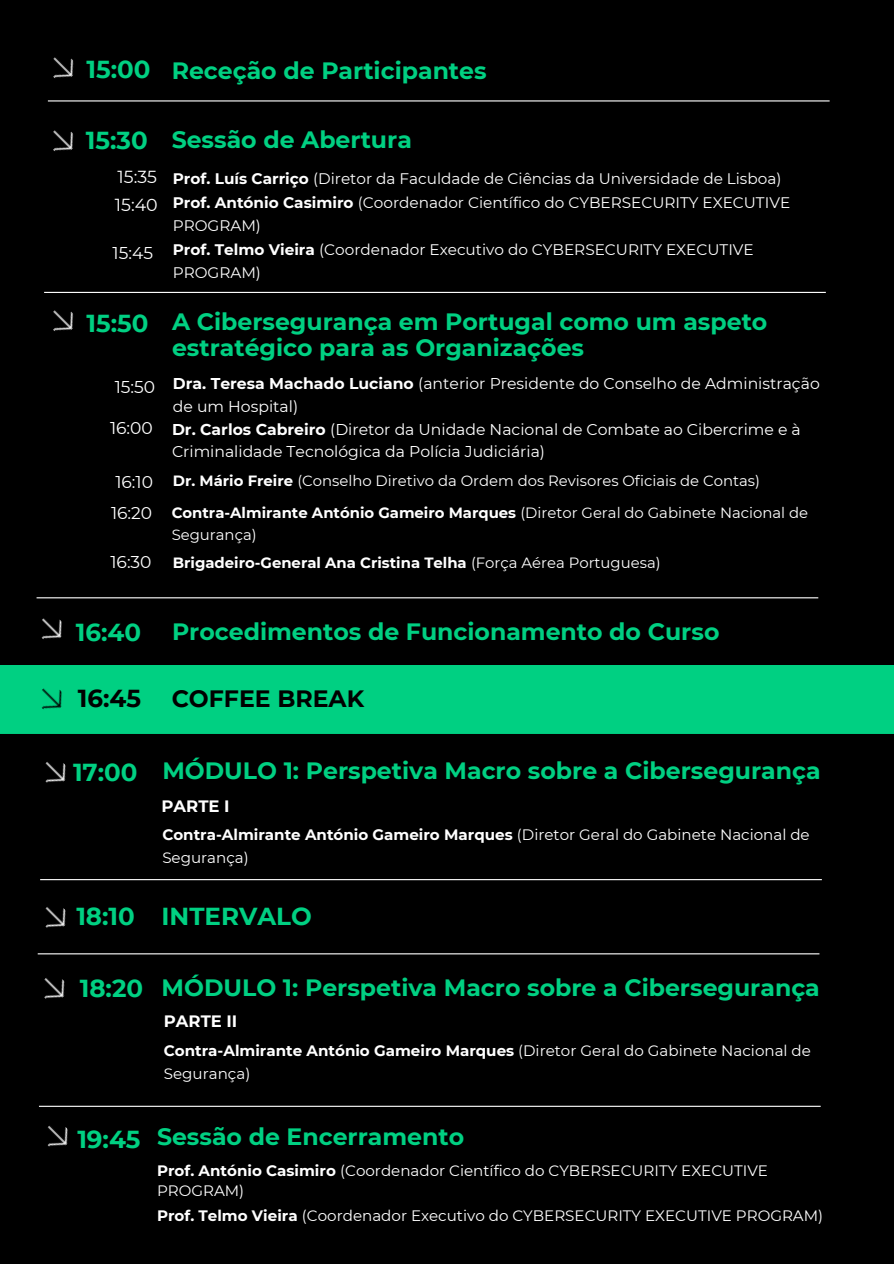
<style>
.page{position:relative;width:894px;height:1264px;background:#fff}
.page>*{position:absolute;margin:0;border:0;box-sizing:border-box;transform-origin:0 0}
.t1{font:700 24.6px "Montserrat";color:#00d082}
.t2{font:700 24.6px "Montserrat";color:#000}
.t3{font:700 23.55px/25.7px "Montserrat";color:#00d082}
.t4{font:700 23.55px "Montserrat";color:#000}
.t5{font:17.4px "Montserrat";color:#fff}
.t6{font:17.1px "Montserrat";color:#fff}
.t7{font:700 16.5px "Montserrat";color:#fff}
.t8{font:15.6px/22.8px "Montserrat";color:#fff}
.t9{font:15.3px/23.4px "Montserrat";color:#fff}
.t10{font:15.15px/22.8px "Montserrat";color:#fff}
.t11{font:14.85px/21.8px "Montserrat";color:#fff}
.t12{font:700 14.85px "Montserrat";color:#fff}
.s1{font-weight:700}
.s2{font-weight:400}
</style>
<div class="page">
<div style="left:0;top:0;width:893px;height:1263px;background:#000"></div>
<img style="left:53px;top:130px;width:21px;height:21px">
<img style="left:53px;top:310px;width:21px;height:21px">
<hr style="left:48px;top:100px;width:781px;height:1px;background:#fff">
<hr style="left:44px;top:292px;width:781px;height:1px;background:#fff">
<hr style="left:37px;top:597px;width:781px;height:1px;background:#fff">
<img style="left:41px;top:618px;width:21px;height:22px">
<div style="left:0;top:665px;width:893px;height:69px;background:#00d082"></div>
<img style="left:33px;top:681px;width:36px;height:36px">
<img style="left:45px;top:762px;width:21px;height:21px">
<img style="left:53px;top:57px;width:21px;height:21px">
<hr style="left:40px;top:879px;width:781px;height:1px;background:#fff">
<img style="left:45px;top:907px;width:21px;height:21px">
<img style="left:61px;top:954px;width:35px;height:1px">
<hr style="left:38px;top:953px;width:781px;height:1px;background:#fff">
<img style="left:44px;top:978px;width:21px;height:21px">
<hr style="left:39px;top:1105px;width:781px;height:1px;background:#fff">
<img style="left:47px;top:1125px;width:21px;height:22px">
<p class="t1" style="left:87px;top:54px;width:65px">15:00</p>
<p class="t3" style="left:172px;top:58px;width:316px">Receção de Participantes</p>
<h4 class="t1" style="left:86px;top:126px;width:63px">15:30</h4>
<h4 class="t3" style="left:172px;top:126px;width:242px">Sessão de Abertura</h4>
<p class="t5" style="left:117px;top:167px;width:41px">15:35</p>
<p class="t5" style="left:115px;top:194px;width:44px">15:40</p>
<p class="t6" style="left:113px;top:242px;width:42px">15:45</p>
<h4 class="t9" style="left:173px;top:167px;width:610px"><span class="s1">Prof. Luís Carriço</span> (Diretor da Faculdade de Ciências da Universidade de Lisboa)</h4>
<p class="t9" style="left:173px;top:190px;width:618px"><span class="s1">Prof. António Casimiro</span> (Coordenador Científico do CYBERSECURITY EXECUTIVE<br>PROGRAM)</p>
<p class="t9" style="left:173px;top:237px;width:582px"><span class="s1">Prof. Telmo Vieira</span> (Coordenador Executivo do CYBERSECURITY EXECUTIVE<br>PROGRAM)</p>
<p class="t1" style="left:87px;top:308px;width:63px">15:50</p>
<h2 class="t3" style="left:172px;top:309px;width:596px">A Cibersegurança em Portugal como um aspeto estratégico para as Organizações</h2>
<h2 class="t6" style="left:115px;top:376px;width:42px">15:50</h2>
<h4 class="t6" style="left:110px;top:418px;width:44px">16:00</h4>
<h2 class="t8" style="left:173px;top:372px;width:648px"><span class="s1">Dra. Teresa Machado Luciano</span> (anterior Presidente do Conselho de Administração de um Hospital)</h2>
<h2 class="t8" style="left:172px;top:417px;width:630px"><span class="s1">Dr. Carlos Cabreiro</span> (Diretor da Unidade Nacional de Combate ao Cibercrime e à<br>Criminalidade Tecnológica da Polícia Judiciária)</h2>
<p class="t6" style="left:115px;top:471px;width:39px">16:10</p>
<h4 class="t11" style="left:173px;top:470px;width:588px"><span class="s1">Dr. Mário Freire</span> (Conselho Diretivo da Ordem dos Revisores Oficiais de Contas)</h4>
<h4 class="t6" style="left:111px;top:503px;width:43px">16:20</h4>
<p class="t6" style="left:110px;top:551px;width:43px">16:30</p>
<h4 class="t11" style="left:172px;top:502px;width:637px"><span class="s1">Contra-Almirante António Gameiro Marques</span> (Diretor Geral do Gabinete Nacional de<br>Segurança)</h4>
<h4 class="t12" style="left:173px;top:554px;width:489px">Brigadeiro-General Ana Cristina Telha <span class="s2">(Força Aérea Portuguesa)</span></h4>
<p class="t1" style="left:76px;top:617px;width:67px">16:40</p>
<h2 class="t3" style="left:172px;top:618px;width:548px">Procedimentos de Funcionamento do Curso</h2>
<h2 class="t2" style="left:78px;top:682px;width:65px">16:45</h2>
<p class="t4" style="left:172px;top:684px;width:194px">COFFEE BREAK</p>
<h2 class="t1" style="left:73px;top:757px;width:66px">17:00</h2>
<h1 class="t3" style="left:162px;top:757px;width:659px">MÓDULO 1: Perspetiva Macro sobre a Cibersegurança</h1>
<p class="t7" style="left:161px;top:795px;width:70px">PARTE I</p>
<p class="t10" style="left:162px;top:823px;width:648px"><span class="s1">Contra-Almirante António Gameiro Marques</span> (Diretor Geral do Gabinete Nacional de<br>Segurança)</p>
<h3 class="t1" style="left:76px;top:901px;width:60px">18:10</h3>
<p class="t1" style="left:161px;top:901px;width:152px">INTERVALO</p>
<p class="t1" style="left:80px;top:972px;width:65px">18:20</p>
<h1 class="t3" style="left:161px;top:974px;width:659px">MÓDULO 1: Perspetiva Macro sobre a Cibersegurança</h1>
<p class="t7" style="left:164px;top:1011px;width:75px">PARTE II</p>
<h2 class="t10" style="left:164px;top:1039px;width:648px"><span class="s1">Contra-Almirante António Gameiro Marques</span> (Diretor Geral do Gabinete Nacional de<br>Segurança)</h2>
<p class="t1" style="left:77px;top:1123px;width:65px">19:45</p>
<h3 class="t3" style="left:157px;top:1123px;width:308px">Sessão de Encerramento</h3>
<h2 class="t10" style="left:157px;top:1160px;width:612px;line-height:20.4px"><span class="s1">Prof. António Casimiro</span> (Coordenador Científico do CYBERSECURITY EXECUTIVE<br>PROGRAM)</h2>
<h2 class="t10" style="left:157px;top:1203px;width:667px"><span class="s1">Prof. Telmo Vieira</span> (Coordenador Executivo do CYBERSECURITY EXECUTIVE PROGRAM)</h2>
</div>
